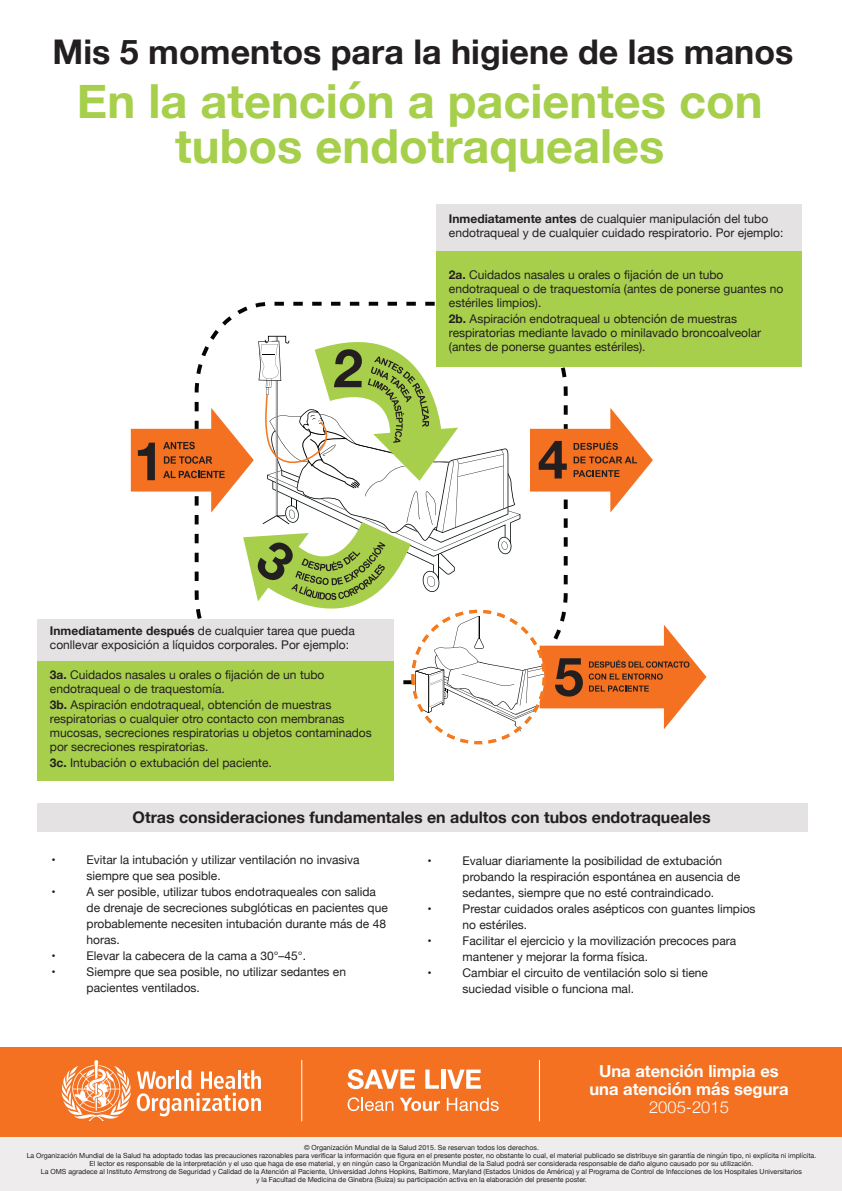
<style>
.page{position:relative;width:842px;height:1191px;background:#fff}
.page>*{position:absolute;margin:0;border:0;box-sizing:border-box;transform-origin:0 0}
.t1{font:700 47px/45px "Helvetica Neue";color:#a6cf4c;text-align:center}
.t2{font:700 34px "Helvetica Neue";color:#231f20}
.t3{font:700 16.6px/18px "Helvetica Neue";color:#fff;text-align:center}
.t4{font:300 16.6px "Helvetica Neue";color:#fff}
.t5{font:700 16px "Helvetica Neue";color:#231f20}
.t6{font:12px/14px "Helvetica Neue";color:#231f20}
.t7{font:7px/8px "Helvetica Neue";color:#231f20;text-align:center}
.s1{font-weight:700}
</style>
<div class="page">
<div style="left:0;top:1129px;width:842px;height:62px;background:#efecee"></div>
<div style="left:0;top:1047px;width:842px;height:89px;background:#f37121"></div>
<hr style="left:301px;top:1059px;width:1px;height:62px;background:#fff">
<svg style="left:61px;top:1060px;width:200px;height:61px"></svg>
<hr style="left:539px;top:1059px;width:1px;height:62px;background:#fff">
<svg style="left:348px;top:1097px;width:45px;height:14px"></svg>
<svg style="left:400px;top:1097px;width:40px;height:14px"></svg>
<svg style="left:447px;top:1097px;width:52px;height:14px"></svg>
<svg style="left:347px;top:1069px;width:68px;height:20px"></svg>
<svg style="left:425px;top:1069px;width:14px;height:19px"></svg>
<div style="left:441px;top:1069px;width:5px;height:19px;background:#fff"></div>
<svg style="left:447px;top:1069px;width:34px;height:20px"></svg>
<div style="left:437px;top:204px;width:365px;height:156px;background:#e5e2e4"></div>
<div style="left:437px;top:251px;width:365px;height:116px;background:#a7cf4b"></div>
<div style="left:38px;top:618px;width:356px;height:88px;background:#e5e2e4"></div>
<div style="left:38px;top:660px;width:356px;height:120px;background:#a7cf4b"></div>
<div style="left:37px;top:803px;width:770px;height:28px;background:#e5e2e4"></div>
<svg style="left:131px;top:311px;width:575px;height:420px"></svg>
<h2 class="t2" style="left:53px;top:25px;width:742px">Mis 5 momentos para la higiene de las manos</h2>
<h1 class="t1" style="left:77px;top:80px;width:687px">En la atención a pacientes con tubos endotraqueales</h1>
<p class="t6" style="left:449px;top:213px;width:336px"><span class="s1">Inmediatamente antes</span> de cualquier manipulación del tubo endotraqueal y de cualquier cuidado respiratorio. Por ejemplo:</p>
<p class="t6" style="left:449px;top:269px;width:336px"><span class="s1">2a.</span> Cuidados nasales u orales o fijación de un tubo endotraqueal o de traquestomía (antes de ponerse guantes no estériles limpios).</p>
<p class="t6" style="left:449px;top:313px;width:314px"><span class="s1">2b.</span> Aspiración endotraqueal u obtención de muestras respiratorias mediante lavado o minilavado broncoalveolar (antes de ponerse guantes estériles).</p>
<p class="t6" style="left:50px;top:624px;width:306px"><span class="s1">Inmediatamente después</span> de cualquier tarea que pueda conllevar exposición a líquidos corporales. Por ejemplo:</p>
<p class="t6" style="left:50px;top:668px;width:276px"><span class="s1">3a.</span> Cuidados nasales u orales o fijación de un tubo endotraqueal o de traquestomía.</p>
<p class="t6" style="left:50px;top:698px;width:323px"><span class="s1">3b.</span> Aspiración endotraqueal, obtención de muestras respiratorias o cualquier otro contacto con membranas mucosas, secreciones respiratorias u objetos contaminados por secreciones respiratorias.</p>
<p class="t6" style="left:50px;top:756px;width:223px"><span class="s1">3c.</span> Intubación o extubación del paciente.</p>
<h3 class="t5" style="left:133px;top:805px;width:580px">Otras consideraciones fundamentales en adultos con tubos endotraqueales</h3>
<p class="t6" style="left:52px;top:853px;width:6px">•</p>
<p class="t6" style="left:87px;top:852px;width:275px;line-height:16px">Evitar la intubación y utilizar ventilación no invasiva siempre que sea posible.</p>
<p class="t6" style="left:52px;top:885px;width:6px">•</p>
<p class="t6" style="left:87px;top:884px;width:303px;line-height:16px">A ser posible, utilizar tubos endotraqueales con salida de drenaje de secreciones subglóticas en pacientes que probablemente necesiten intubación durante más de 48 horas.</p>
<p class="t6" style="left:52px;top:949px;width:6px">•</p>
<p class="t6" style="left:87px;top:949px;width:221px">Elevar la cabecera de la cama a 30°–45°.</p>
<p class="t6" style="left:52px;top:965px;width:6px">•</p>
<p class="t6" style="left:87px;top:964px;width:261px;line-height:16px">Siempre que sea posible, no utilizar sedantes en pacientes ventilados.</p>
<p class="t6" style="left:428px;top:854px;width:6px">•</p>
<p class="t6" style="left:463px;top:853px;width:279px;line-height:16px">Evaluar diariamente la posibilidad de extubación probando la respiración espontánea en ausencia de sedantes, siempre que no esté contraindicado.</p>
<p class="t6" style="left:428px;top:902px;width:6px">•</p>
<p class="t6" style="left:463px;top:901px;width:294px;line-height:16px">Prestar cuidados orales asépticos con guantes limpios no estériles.</p>
<p class="t6" style="left:428px;top:934px;width:6px">•</p>
<p class="t6" style="left:463px;top:933px;width:275px;line-height:16px">Facilitar el ejercicio y la movilización precoces para mantener y mejorar la forma física.</p>
<p class="t6" style="left:428px;top:966px;width:6px">•</p>
<p class="t6" style="left:463px;top:965px;width:247px;line-height:16px">Cambiar el circuito de ventilación solo si tiene suciedad visible o funciona mal.</p>
<h3 class="t3" style="left:589px;top:1062px;width:201px">Una atención limpia es una atención más segura</h3>
<h3 class="t4" style="left:649px;top:1093px;width:81px">2005-2015</h3>
<p class="t7" style="left:27px;top:1143px;width:791px">© Organización Mundial de la Salud 2015. Se reservan todos los derechos.<br>La Organización Mundial de la Salud ha adoptado todas las precauciones razonables para verificar la información que figura en el presente poster, no obstante lo cual, el material publicado se distribuye sin garantía de ningún tipo, ni explícita ni implícita.<br>El lector es responsable de la interpretación y el uso que haga de ese material, y en ningún caso la Organización Mundial de la Salud podrá ser considerada responsable de daño alguno causado por su utilización.<br>La OMS agradece al Instituto Armstrong de Seguridad y Calidad de la Atención al Paciente, Universidad Johns Hopkins, Baltimore, Maryland (Estados Unidos de América) y al Programa de Control de Infecciones de los Hospitales Universitarios<br>y la Facultad de Medicina de Ginebra (Suiza) su participación activa en la elaboración del presente poster.</p>
</div>
